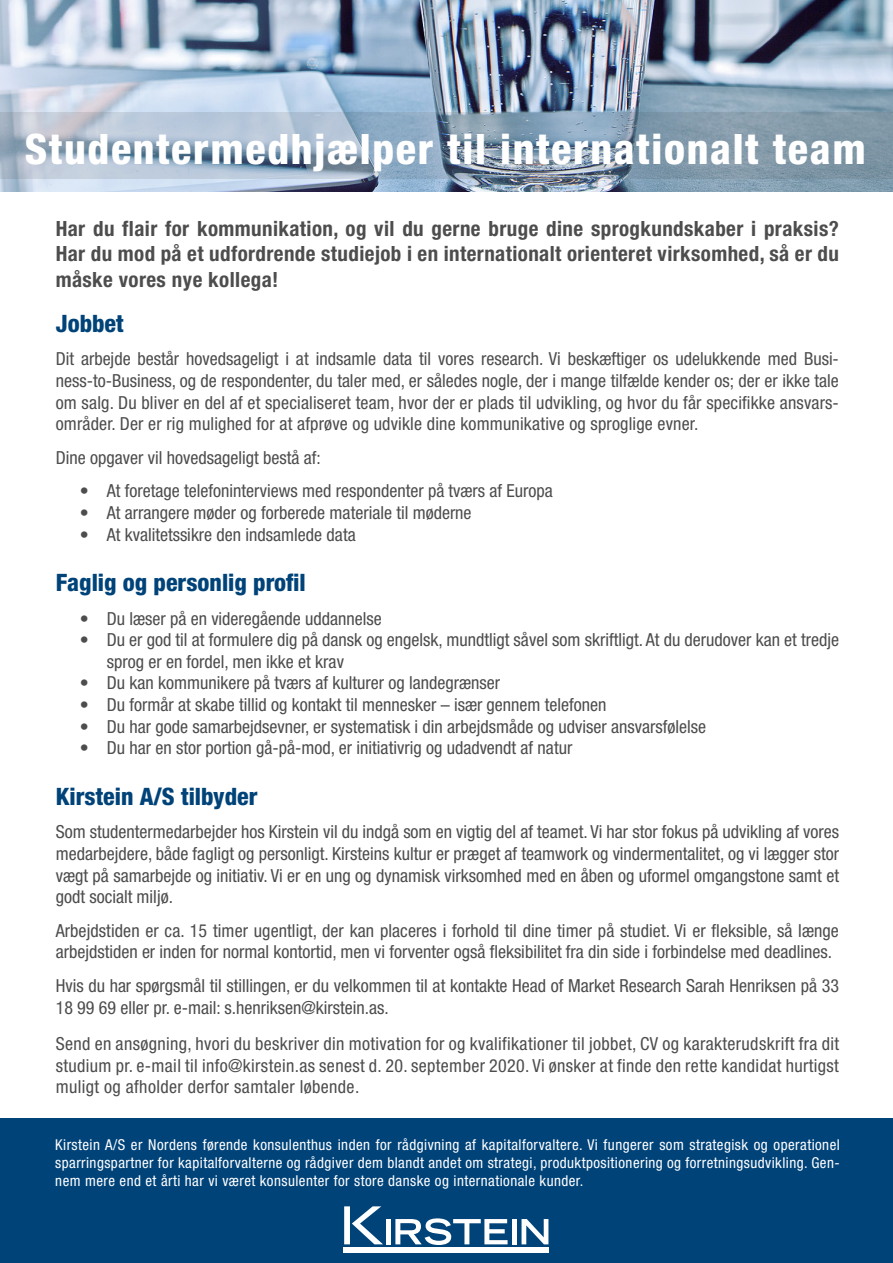
<style>
.page{position:relative;width:893px;height:1263px;background:#fff}
.page>*{position:absolute;margin:0;border:0;box-sizing:border-box;transform-origin:0 0}
.t1{font:800 condensed 42px "Helvetica Neue LT Std";letter-spacing:.04em;color:#fff}
.t2{font:800 condensed 24px "Helvetica Neue LT Std";color:#004379}
.t3{font:700 condensed 21px/25.2px "Helvetica Neue LT Std";letter-spacing:.02em;color:#4d4d4d;text-align:justify}
.t4{font:condensed 18px/21.6px "Helvetica Neue LT Std";color:#4d4d4d;text-align:justify}
.t5{font:condensed 15px/18px "Helvetica Neue LT Std";letter-spacing:.03em;color:#fff;text-align:justify}
</style>
<div class="page">
<img style="left:0;top:0;width:893px;height:191px">
<div style="left:0;top:1118px;width:893px;height:145px;background:#004379"></div>
<div style="left:386px;top:1219px;width:5px;height:25px;background:#fff"></div>
<svg style="left:395px;top:1218px;width:113px;height:27px"></svg>
<div style="left:512px;top:1219px;width:5px;height:25px;background:#fff"></div>
<svg style="left:522px;top:1219px;width:26px;height:25px"></svg>
<div style="left:344px;top:1247px;width:205px;height:6px;background:#fff"></div>
<svg style="left:344px;top:1206px;width:39px;height:38px"></svg>
<svg style="left:0;top:112px;width:893px;height:67px"></svg>
<p class="t1" style="left:25px;top:123px;width:842px">Studentermedhjælper til internationalt team</p>
<p class="t3" style="left:56px;top:216px;width:785px">Har du flair for kommunikation, og vil du gerne bruge dine sprogkundskaber i praksis?<br>Har du mod på et udfordrende studiejob i en internationalt orienteret virksomhed, så er du måske vores nye kollega!</p>
<p class="t2" style="left:56px;top:308px;width:70px">Jobbet</p>
<p class="t4" style="left:56px;top:348px;width:785px">Dit arbejde består hovedsageligt i at indsamle data til vores research. Vi beskæftiger os udelukkende med Busi&shy;ness-to-Business, og de respondenter, du taler med, er således nogle, der i mange tilfælde kender os; der er ikke tale om salg. Du bliver en del af et specialiseret team, hvor der er plads til udvikling, og hvor du får specifikke ansvars&shy;områder. Der er rig mulighed for at afprøve og udvikle dine kommunikative og sproglige evner.</p>
<p class="t4" style="left:56px;top:447px;width:267px">Dine opgaver vil hovedsageligt bestå af:</p>
<p class="t4" style="left:80px;top:480px;width:475px">• At foretage telefoninterviews med respondenter på tværs af Europa</p>
<p class="t4" style="left:80px;top:502px;width:393px">• At arrangere møder og forberede materiale til møderne</p>
<p class="t4" style="left:80px;top:523px;width:277px">• At kvalitetssikre den indsamlede data</p>
<p class="t2" style="left:56px;top:568px;width:252px">Faglig og personlig profil</p>
<p class="t4" style="left:80px;top:607px;width:304px">• Du læser på en videregående uddannelse</p>
<p class="t4" style="left:107px;top:629px;width:734px;text-indent:-27px">• Du er god til at formulere dig på dansk og engelsk, mundtligt såvel som skriftligt. At du derudover kan et tredje sprog er en fordel, men ikke et krav</p>
<p class="t4" style="left:80px;top:672px;width:422px">• Du kan kommunikere på tværs af kulturer og landegrænser</p>
<p class="t4" style="left:80px;top:694px;width:528px">• Du formår at skabe tillid og kontakt til mennesker – især gennem telefonen</p>
<p class="t4" style="left:80px;top:715px;width:628px">• Du har gode samarbejdsevner, er systematisk i din arbejdsmåde og udviser ansvarsfølelse</p>
<p class="t4" style="left:80px;top:737px;width:494px">• Du har en stor portion gå-på-mod, er initiativrig og udadvendt af natur</p>
<p class="t2" style="left:56px;top:781px;width:203px">Kirstein A/S tilbyder</p>
<p class="t4" style="left:56px;top:821px;width:785px">Som studentermedarbejder hos Kirstein vil du indgå som en vigtig del af teamet. Vi har stor fokus på udvikling af vores medarbejdere, både fagligt og personligt. Kirsteins kultur er præget af teamwork og vindermentalitet, og vi lægger stor vægt på samarbejde og initiativ. Vi er en ung og dynamisk virksomhed med en åben og uformel omgangstone samt et godt socialt miljø.</p>
<p class="t4" style="left:56px;top:919px;width:785px">Arbejdstiden er ca. 15 timer ugentligt, der kan placeres i forhold til dine timer på studiet. Vi er fleksible, så længe arbejdstiden er inden for normal kontortid, men vi forventer også fleksibilitet fra din side i forbindelse med deadlines.</p>
<p class="t4" style="left:56px;top:975px;width:785px">Hvis du har spørgsmål til stillingen, er du velkommen til at kontakte Head of Market Research Sarah Henriksen på 33<br>18 99 69 eller pr. e-mail: s.henriksen@kirstein.as.</p>
<p class="t4" style="left:56px;top:1033px;width:785px">Send en ansøgning, hvori du beskriver din motivation for og kvalifikationer til jobbet, CV og karakterudskrift fra dit studium pr. e-mail til info@kirstein.as senest d. 20. september 2020. Vi ønsker at finde den rette kandidat hurtigst muligt og afholder derfor samtaler løbende.</p>
<p class="t5" style="left:55px;top:1136px;width:786px">Kirstein A/S er Nordens førende konsulenthus inden for rådgivning af kapitalforvaltere. Vi fungerer som strategisk og operationel sparringspartner for kapitalforvalterne og rådgiver dem blandt andet om strategi, produktpositionering og forretningsudvikling. Gen&shy;nem mere end et årti har vi været konsulenter for store danske og internationale kunder.</p>
</div>
